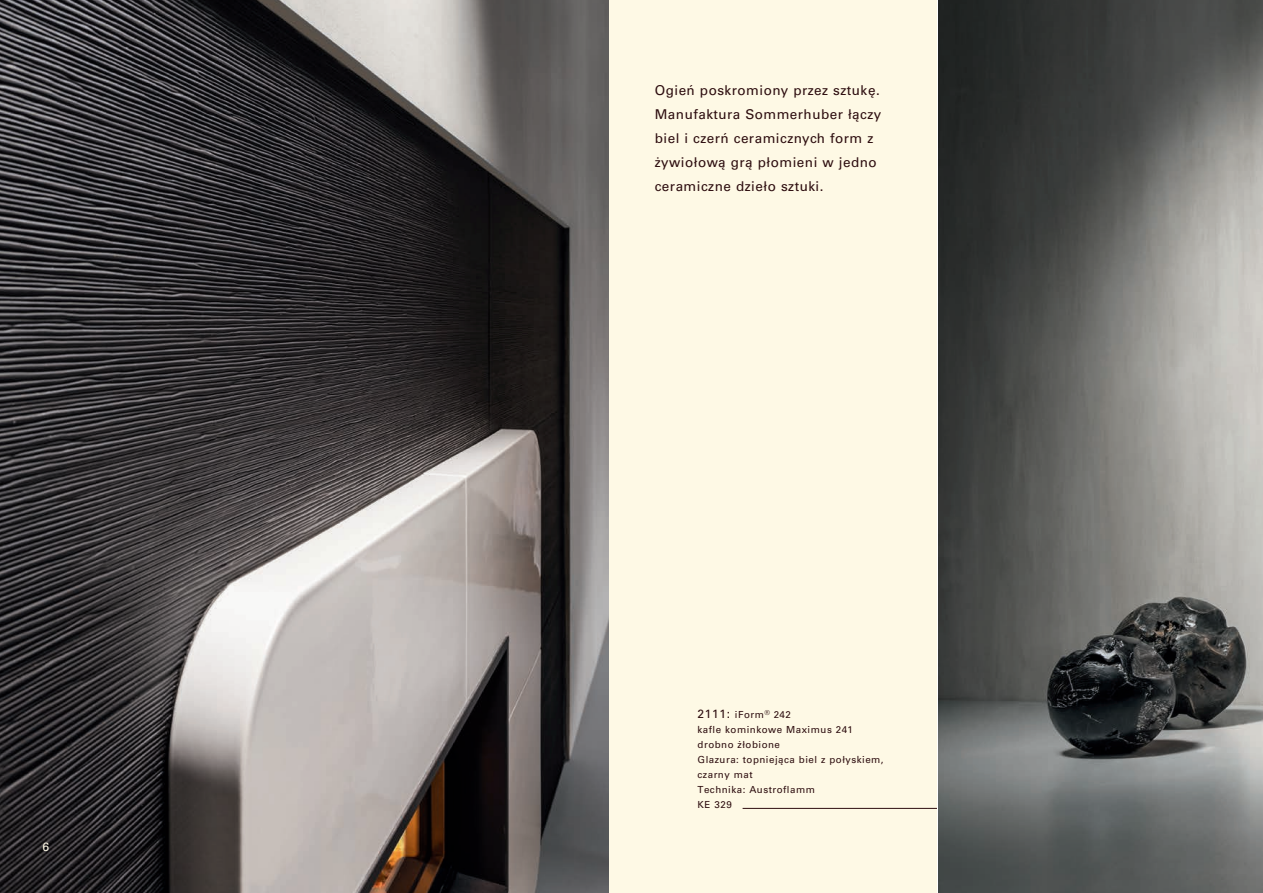
<style>
.page{position:relative;width:1263px;height:893px;background:#fef9e5}
.page>*{position:absolute;margin:0;border:0;box-sizing:border-box;transform-origin:0 0}
.t1{font:500 13.5px/24px "Univers CE";letter-spacing:.035em;color:#2d0d0f}
.t2{font:500 12px "Univers CE";color:#fef9e5}
.t3{font:500 9.75px/15px "Univers CE";letter-spacing:.05em;color:#2d0d0f}
.s1{font-size:12px}
</style>
<div class="page">
<img style="left:0;top:0;width:608px;height:893px">
<hr style="left:743px;top:808px;width:330px;height:1px;background:#2d0d0f">
<img style="left:938px;top:0;width:325px;height:893px">
<p class="t2" style="left:43px;top:840px;width:8px">6</p>
<p class="t1" style="left:655px;top:79px;width:228px">Ogień poskromiony przez sztukę.<br>Manufaktura Sommerhuber łączy biel i czerń ceramicznych form z żywiołową grą płomieni w jedno ceramiczne dzieło sztuki.</p>
<p class="t3" style="left:698px;top:707px;width:188px"><span class="s1">2111:</span> iForm<sup>®</sup> 242<br>kafle kominkowe Maximus 241 drobno żłobione<br>Glazura: topniejąca biel z połyskiem, czarny mat<br>Technika: Austroflamm<br>KE 329</p>
</div>
